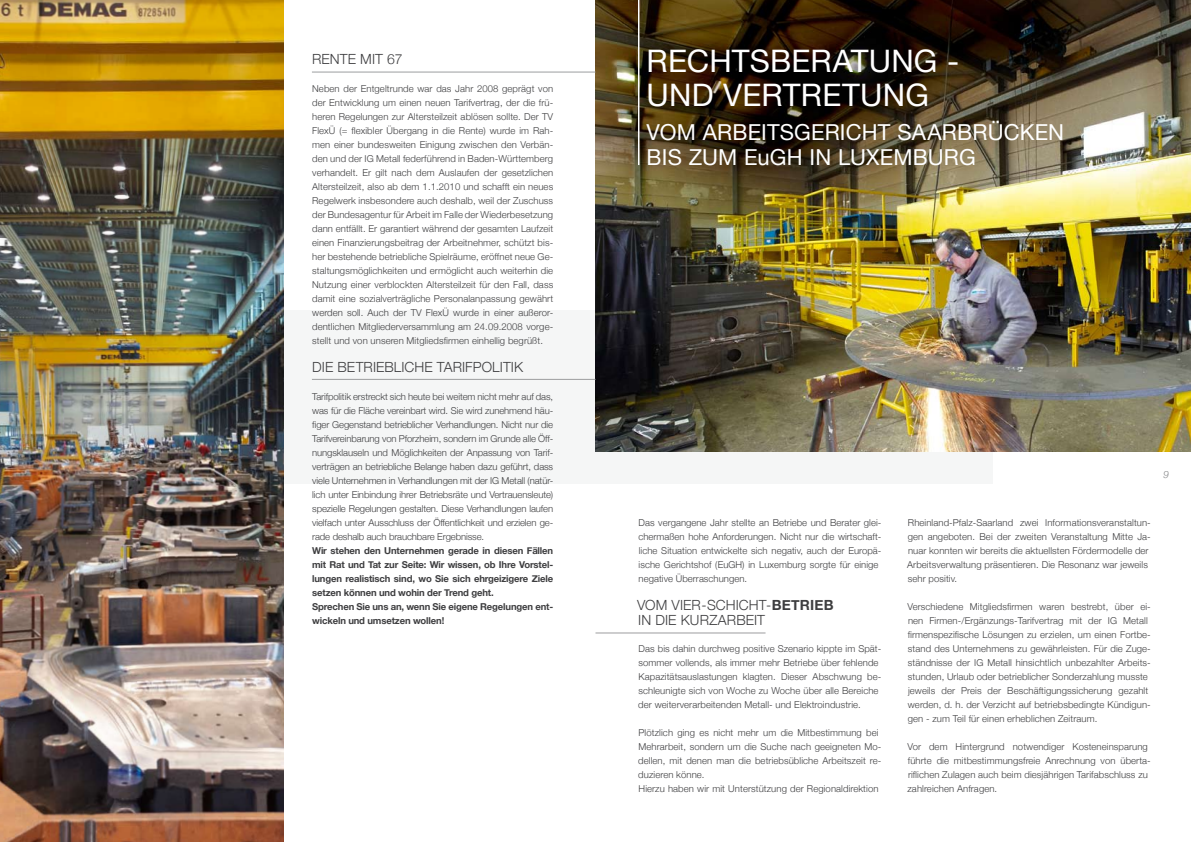
<style>
.page{position:relative;width:1191px;height:842px;background:#fff}
.page>*{position:absolute;margin:0;border:0;box-sizing:border-box;transform-origin:0 0}
.t1{font:31px/34px "Helvetica Neue";letter-spacing:.005em;color:#fff}
.t2{font:22px/25px "Helvetica Neue";letter-spacing:.005em;color:#fff}
.t3{font:300 14px/15px "Helvetica Neue";letter-spacing:.005em;color:#3e3e40}
.t4{font:italic 300 10px "Helvetica Neue";color:#87888a}
.t5{font:300 9.5px/14px "Helvetica Neue";letter-spacing:.01em;color:#3e3e40}
.t6{font:700 9.5px/14px "Helvetica Neue";letter-spacing:-.015em;color:#3e3e40}
.s1{font-weight:700}
</style>
<div class="page">
<div style="left:0;top:310px;width:992px;height:174px;background:#f4f5f5"></div>
<img style="left:595px;top:0;width:596px;height:452px">
<hr style="left:638px;top:0;width:1px;height:165px;background:#fff">
<hr style="left:595px;top:633px;width:170px;height:1px;background:#9c9d9f">
<hr style="left:312px;top:72px;width:283px;height:1px;background:#9c9d9f">
<img style="left:0;top:0;width:283px;height:842px">
<hr style="left:312px;top:379px;width:283px;height:1px;background:#9c9d9f">
<h3 class="t3" style="left:312px;top:51px;width:92px">Rente mit 67</h3>
<p class="t5" style="left:312px;top:81px;width:242px">Neben der Entgeltrunde war das Jahr 2008 geprägt von der Entwicklung um einen neuen Tarifvertrag, der die frü&shy;heren Regelungen zur Altersteilzeit ablösen sollte. Der TV FlexÜ (= flexibler Übergang in die Rente) wurde im Rah&shy;men einer bundesweiten Einigung zwischen den Verbän&shy;den und der IG Metall federführend in Baden-Württemberg verhandelt. Er gilt nach dem Auslaufen der gesetzlichen Altersteilzeit, also ab dem 1.1.2010 und schafft ein neues Regelwerk insbesondere auch deshalb, weil der Zuschuss der Bundesagentur für Arbeit im Falle der Wiederbesetzung dann entfällt. Er garantiert während der gesamten Laufzeit einen Finanzierungsbeitrag der Arbeitnehmer, schützt bis&shy;her bestehende betriebliche Spielräume, eröffnet neue Ge&shy;staltungsmöglichkeiten und ermöglicht auch weiterhin die Nutzung einer verblockten Altersteilzeit für den Fall, dass damit eine sozialverträgliche Personalanpassung gewährt werden soll. Auch der TV FlexÜ wurde in einer außeror&shy;dentlichen Mitgliederversammlung am 24.09.2008 vorge&shy;stellt und von unseren Mitgliedsfirmen einhellig begrüßt.</p>
<h3 class="t3" style="left:312px;top:359px;width:212px">Die betriebliche Tarifpolitik</h3>
<p class="t5" style="left:312px;top:389px;width:242px;text-align:justify">Tarifpolitik erstreckt sich heute bei weitem nicht mehr auf das, was für die Fläche vereinbart wird. Sie wird zunehmend häu&shy;figer Gegenstand betrieblicher Verhandlungen. Nicht nur die Tarifvereinbarung von Pforzheim, sondern im Grunde alle Öff&shy;nungsklauseln und Möglichkeiten der Anpassung von Tarif&shy;verträgen an betriebliche Belange haben dazu geführt, dass viele Unternehmen in Verhandlungen mit der IG Metall (natür&shy;lich unter Einbindung ihrer Betriebsräte und Vertrauensleute) spezielle Regelungen gestalten. Diese Verhandlungen laufen vielfach unter Ausschluss der Öffentlichkeit und erzielen ge&shy;rade deshalb auch brauchbare Ergebnisse.</p>
<p class="t6" style="left:312px;top:543px;width:242px">Wir stehen den Unternehmen gerade in diesen Fällen mit Rat und Tat zur Seite: Wir wissen, ob Ihre Vorstel&shy;lungen realistisch sind, wo Sie sich ehrgeizigere Ziele setzen können und wohin der Trend geht.<br>Sprechen Sie uns an, wenn Sie eigene Regelungen ent&shy;wickeln und umsetzen wollen!</p>
<h1 class="t1" style="left:646px;top:44px;width:314px">RECHTSBERATUNG -<br>UND VERTRETUNG</h1>
<h2 class="t2" style="left:646px;top:119px;width:419px">VOM ARBEITSGERICHT SAARBRÜCKEN<br>BIS ZUM EUGH IN LUXEMBURG</h2>
<p class="t5" style="left:638px;top:515px;width:244px">Das vergangene Jahr stellte an Betriebe und Berater glei&shy;chermaßen hohe Anforderungen. Nicht nur die wirtschaft&shy;liche Situation entwickelte sich negativ, auch der Europä&shy;ische Gerichtshof (EuGH) in Luxemburg sorgte für einige negative Überraschungen.</p>
<h3 class="t3" style="left:637px;top:597px;width:198px">Vom Vier-Schicht-<span class="s1">Betrieb </span>in die Kurzarbeit</h3>
<p class="t5" style="left:638px;top:641px;width:245px">Das bis dahin durchweg positive Szenario kippte im Spät&shy;sommer vollends, als immer mehr Betriebe über fehlende Kapazitätsauslastungen klagten. Dieser Abschwung be&shy;schleunigte sich von Woche zu Woche über alle Bereiche der weiterverarbeitenden Metall- und Elektroindustrie.</p>
<p class="t5" style="left:638px;top:725px;width:245px">Plötzlich ging es nicht mehr um die Mitbestimmung bei Mehrarbeit, sondern um die Suche nach geeigneten Mo&shy;dellen, mit denen man die betriebsübliche Arbeitszeit re&shy;duzieren könne.<br>Hierzu haben wir mit Unterstützung der Regionaldirektion</p>
<p class="t4" style="left:1163px;top:469px;width:7px">9</p>
<p class="t5" style="left:907px;top:515px;width:245px">Rheinland-Pfalz-Saarland zwei Informationsveranstaltun&shy;gen angeboten. Bei der zweiten Veranstaltung Mitte Ja&shy;nuar konnten wir bereits die aktuellsten Fördermodelle der Arbeitsverwaltung präsentieren. Die Resonanz war jeweils sehr positiv.</p>
<p class="t5" style="left:907px;top:599px;width:245px">Verschiedene Mitgliedsfirmen waren bestrebt, über ei&shy;nen Firmen-/Ergänzungs-Tarifvertrag mit der IG Metall firmenspezifische Lösungen zu erzielen, um einen Fortbe&shy;stand des Unternehmens zu gewährleisten. Für die Zuge&shy;ständnisse der IG Metall hinsichtlich unbezahlter Arbeits&shy;stunden, Urlaub oder betrieblicher Sonderzahlung musste jeweils der Preis der Beschäftigungssicherung gezahlt werden, d. h. der Verzicht auf betriebsbedingte Kündigun&shy;gen - zum Teil für einen erheblichen Zeitraum.</p>
<p class="t5" style="left:907px;top:739px;width:245px">Vor dem Hintergrund notwendiger Kosteneinsparung führte die mitbestimmungsfreie Anrechnung von überta&shy;riflichen Zulagen auch beim diesjährigen Tarifabschluss zu zahlreichen Anfragen.</p>
</div>
